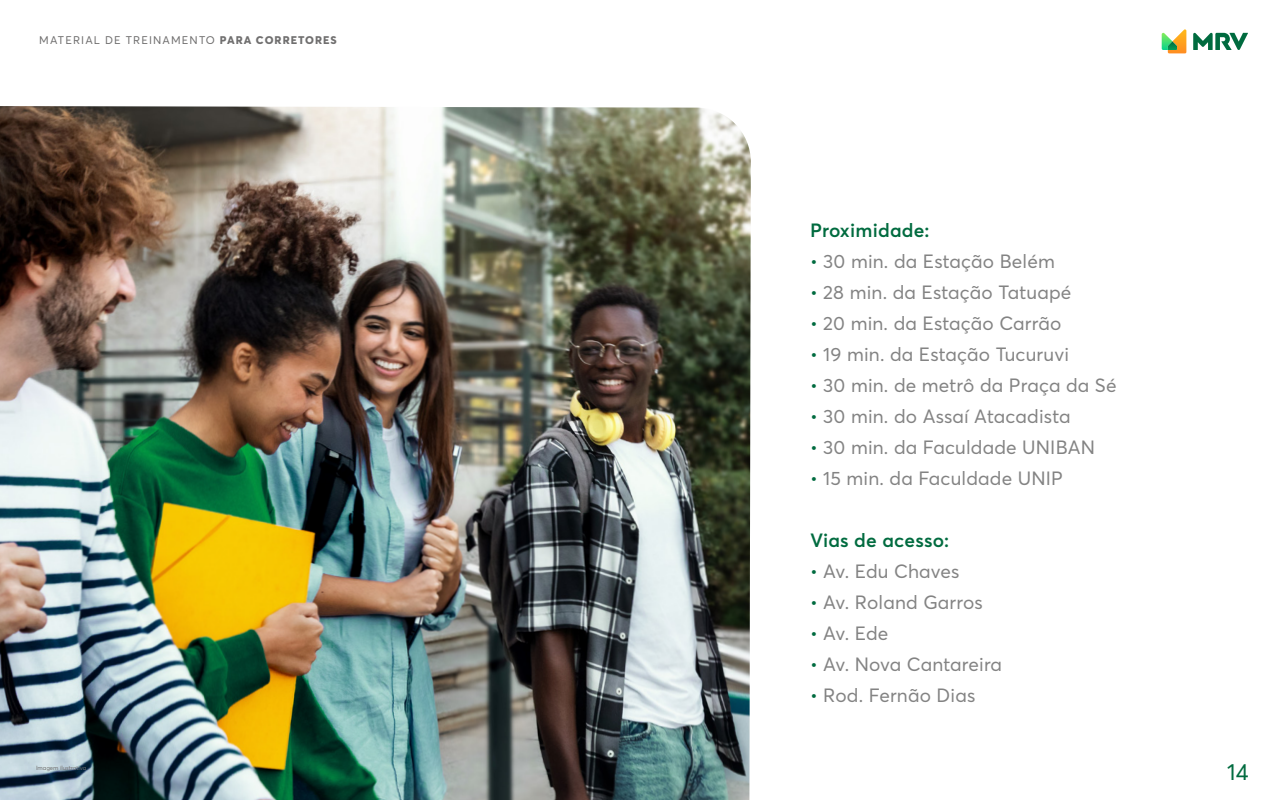
<style>
.page{position:relative;width:1280px;height:800px;background:#fff}
.page>*{position:absolute;margin:0;border:0;box-sizing:border-box;transform-origin:0 0}
.t1{font:23px "Averta Std";color:#006b3f}
.t2{font:19px "Averta Std";letter-spacing:.01em;color:#838383}
.t3{font:600 19px "Averta Std";letter-spacing:.01em;color:#006b3f}
.t4{font:11px "Averta Std";letter-spacing:.105em;color:#706f6f}
.t5{font:6px "Averta Std";letter-spacing:-.01em;color:#706f6f}
.s1{font-weight:800}
.s2{color:#006b3f}
</style>
<div class="page">
<svg style="left:1193px;top:33px;width:55px;height:17px"></svg>
<svg style="left:1162px;top:29px;width:24px;height:24px"></svg>
<img style="left:0;top:106px;width:751px;height:694px">
<p class="t4" style="left:39px;top:32px;width:299px">MATERIAL DE TREINAMENTO <span class="s1">PARA CORRETORES</span></p>
<p class="t5" style="left:36px;top:764px;width:52px">Imagem ilustrativa</p>
<p class="t3" style="left:810px;top:217px;width:121px">Proximidade:</p>
<p class="t2" style="left:810px;top:248px;width:246px"><span class="s2">•</span> 30 min. da Estação Belém</p>
<p class="t2" style="left:810px;top:279px;width:263px"><span class="s2">•</span> 28 min. da Estação Tatuapé</p>
<p class="t2" style="left:810px;top:310px;width:253px"><span class="s2">•</span> 20 min. da Estação Carrão</p>
<p class="t2" style="left:810px;top:341px;width:261px"><span class="s2">•</span> 19 min. da Estação Tucuruvi</p>
<p class="t2" style="left:810px;top:372px;width:308px"><span class="s2">•</span> 30 min. de metrô da Praça da Sé</p>
<p class="t2" style="left:810px;top:403px;width:262px"><span class="s2">•</span> 30 min. do Assaí Atacadista</p>
<p class="t2" style="left:810px;top:434px;width:287px"><span class="s2">•</span> 30 min. da Faculdade UNIBAN</p>
<p class="t2" style="left:810px;top:465px;width:254px"><span class="s2">•</span> 15 min. da Faculdade UNIP</p>
<p class="t3" style="left:810px;top:527px;width:141px">Vias de acesso:</p>
<p class="t2" style="left:810px;top:558px;width:151px"><span class="s2">•</span> Av. Edu Chaves</p>
<p class="t2" style="left:810px;top:589px;width:174px"><span class="s2">•</span> Av. Roland Garros</p>
<p class="t2" style="left:810px;top:620px;width:80px"><span class="s2">•</span> Av. Ede</p>
<p class="t2" style="left:810px;top:651px;width:194px"><span class="s2">•</span> Av. Nova Cantareira</p>
<p class="t2" style="left:810px;top:682px;width:167px"><span class="s2">•</span> Rod. Fernão Dias</p>
<p class="t1" style="left:1227px;top:757px;width:23px">14</p>
</div>
